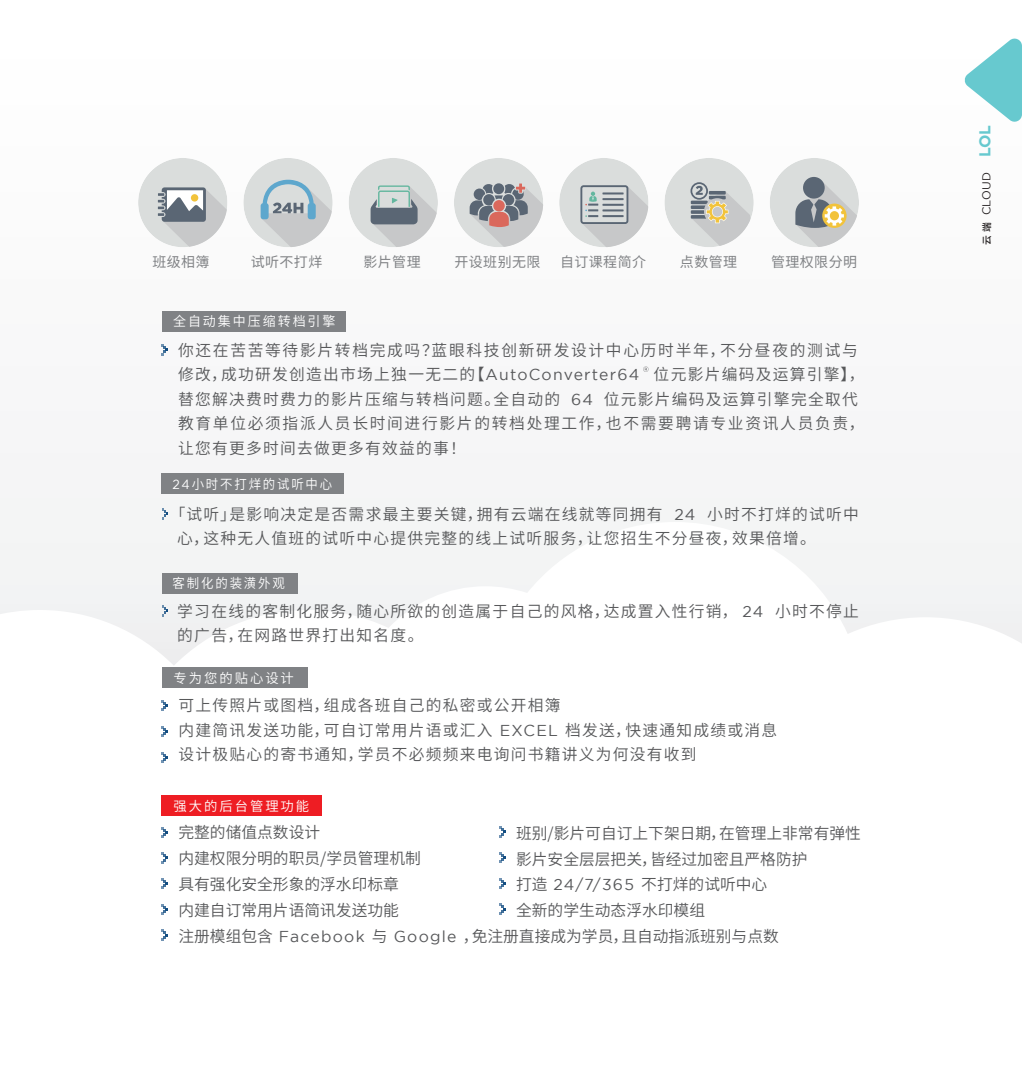
<style>
.page{position:relative;width:1022px;height:1072px;background:#fff}
.page>*{position:absolute;margin:0;border:0;box-sizing:border-box;transform-origin:0 0}
.t1{font:15.75px/24.5px "Source Han Sans CN";letter-spacing:.08em;color:#57585a}
.t2{font:15.75px/25.9px "Source Han Sans CN";color:#57585a}
.t3{font:14px "Source Han Sans CN";letter-spacing:.03em;color:#808285}
.t4{font:13.3px "Source Han Sans CN";letter-spacing:.15em;color:#fff}
.t5{font:13.3px "Source Han Sans CN";letter-spacing:.15em;color:#fff;scale:.93 1}
.t6{font:11.38px "Gotham";letter-spacing:.02em;color:#231f20}
.s1{font-family:"Gotham"}
.s2{font-family:"Source Han Sans CN";font-weight:500;font-size:9.8px}
.s3{font-weight:700;font-size:15.75px;color:#67c9cf}
</style>
<div class="page">
<svg style="left:162px;top:344px;width:6px;height:11px"></svg>
<div style="left:162px;top:311px;width:183px;height:20px;background:#808285"></div>
<div style="left:162px;top:473px;width:182px;height:20px;background:#808285"></div>
<svg style="left:162px;top:508px;width:6px;height:11px"></svg>
<svg style="left:162px;top:605px;width:6px;height:11px"></svg>
<div style="left:162px;top:573px;width:136px;height:20px;background:#808285"></div>
<svg style="left:162px;top:726px;width:6px;height:10px"></svg>
<svg style="left:162px;top:700px;width:6px;height:10px"></svg>
<svg style="left:162px;top:752px;width:6px;height:10px"></svg>
<div style="left:162px;top:667px;width:146px;height:21px;background:#808285"></div>
<svg style="left:162px;top:852px;width:6px;height:11px"></svg>
<svg style="left:162px;top:878px;width:6px;height:11px"></svg>
<svg style="left:162px;top:904px;width:6px;height:10px"></svg>
<svg style="left:162px;top:929px;width:6px;height:11px"></svg>
<svg style="left:162px;top:827px;width:6px;height:10px"></svg>
<div style="left:162px;top:795px;width:160px;height:20px;background:#ee1d23"></div>
<svg style="left:499px;top:826px;width:7px;height:11px"></svg>
<svg style="left:499px;top:852px;width:7px;height:11px"></svg>
<svg style="left:499px;top:878px;width:7px;height:10px"></svg>
<svg style="left:499px;top:903px;width:7px;height:11px"></svg>
<div style="left:454px;top:158px;width:89px;height:89px;background:#dadddc;border-radius:50%"></div>
<svg style="left:470px;top:183px;width:73px;height:64px"></svg>
<div style="left:770px;top:158px;width:89px;height:89px;background:#dadddc;border-radius:50%"></div>
<div style="left:803px;top:177px;width:22px;height:22px;background:#5a6674;border-radius:50%"></div>
<svg style="left:795px;top:182px;width:64px;height:65px"></svg>
<div style="left:664px;top:158px;width:90px;height:89px;background:#dadddc;border-radius:50%"></div>
<svg style="left:690px;top:182px;width:64px;height:65px"></svg>
<div style="left:138px;top:158px;width:89px;height:89px;background:#dadddc;border-radius:50%"></div>
<div style="left:157px;top:199px;width:8px;height:5px;background:#ccd0d0;border-radius:3px"></div>
<div style="left:157px;top:205px;width:8px;height:5px;background:#cbcfd0;border-radius:3px"></div>
<div style="left:157px;top:212px;width:8px;height:5px;background:#d0d4d4;border-radius:3px"></div>
<svg style="left:158px;top:187px;width:69px;height:60px"></svg>
<div style="left:243px;top:158px;width:90px;height:89px;background:#dadddc;border-radius:50%"></div>
<svg style="left:261px;top:180px;width:72px;height:67px"></svg>
<div style="left:349px;top:158px;width:89px;height:89px;background:#dadddc;border-radius:50%"></div>
<svg style="left:371px;top:185px;width:67px;height:62px"></svg>
<div style="left:559px;top:158px;width:89px;height:89px;background:#dadddc;border-radius:50%"></div>
<svg style="left:580px;top:185px;width:68px;height:62px"></svg>
<svg style="left:643px;top:366px;width:5px;height:6px"></svg>
<svg style="left:964px;top:38px;width:58px;height:84px"></svg>
<p class="t3" style="left:152px;top:254px;width:59px">班级相簿</p>
<p class="t3" style="left:251px;top:254px;width:73px">试听不打烊</p>
<p class="t3" style="left:363px;top:254px;width:59px">影片管理</p>
<p class="t3" style="left:454px;top:254px;width:88px">开设班别无限</p>
<p class="t3" style="left:560px;top:254px;width:88px">自订课程简介</p>
<p class="t3" style="left:680px;top:254px;width:59px">点数管理</p>
<p class="t3" style="left:771px;top:254px;width:88px">管理权限分明</p>
<p class="t4" style="left:173px;top:314px;width:164px">全自动集中压缩转档引擎</p>
<p class="t1" style="left:178px;top:338px;width:688px">你还在苦苦等待影片转档完成吗？蓝眼科技创新研发设计中心历时半年，不分昼夜的测试与修改，成功研发创造出市场上独一无二的【<span class="s1">AutoConverter64</span> 位元影片编码及运算引擎】，替您解决费时费力的影片压缩与转档问题。全自动的 <span class="s1">64</span> 位元影片编码及运算引擎完全取代教育单位必须指派人员长时间进行影片的转档处理工作，也不需要聘请专业资讯人员负责，让您有更多时间去做更多有效益的事！</p>
<p class="t5" style="left:173px;top:476px;width:173px"><span class="s1">24</span>小时不打烊的试听中心</p>
<p class="t1" style="left:177px;top:502px;width:683px;text-indent:-8px">「试听」是影响决定是否需求最主要关键，拥有云端在线就等同拥有 <span class="s1">24</span> 小时不打烊的试听中心，这种无人值班的试听中心提供完整的线上试听服务，让您招生不分昼夜，效果倍增。</p>
<p class="t5" style="left:173px;top:576px;width:122px">客制化的装潢外观</p>
<p class="t1" style="left:177px;top:599px;width:683px">学习在线的客制化服务，随心所欲的创造属于自己的风格，达成置入性行销， <span class="s1">24</span> 小时不停止的广告，在网路世界打出知名度。</p>
<p class="t4" style="left:173px;top:670px;width:122px">专为您的贴心设计</p>
<p class="t1" style="left:178px;top:693px;width:600px">可上传照片或图档，组成各班自己的私密或公开相簿<br>内建简讯发送功能，可自订常用片语或汇入 <span class="s1">EXCEL</span> 档发送，快速通知成绩或消息设计极贴心的寄书通知，学员不必频频来电询问书籍讲义为何没有收到</p>
<p class="t4" style="left:173px;top:798px;width:137px">强大的后台管理功能</p>
<p class="t2" style="left:178px;top:819px;width:602px">完整的储值点数设计<br>内建权限分明的职员/学员管理机制<br>具有强化安全形象的浮水印标章<br>内建自订常用片语简讯发送功能<br>注册模组包含 <span class="s1">Facebook</span> 与 <span class="s1">Google</span> ，免注册直接成为学员，且自动指派班别与点数</p>
<p class="t2" style="left:516px;top:820px;width:346px">班别/影片可自订上下架日期，在管理上非常有弹性影片安全层层把关，皆经过加密且严格防护<br>打造 <span class="s1">24/7/365</span> 不打烊的试听中心<br>全新的学生动态浮水印模组</p>
<p class="t6" style="left:980px;top:245px;width:121px;rotate:-90deg"><span class="s2">云端</span> CLOUD <span class="s3">LOL</span></p>
</div>
